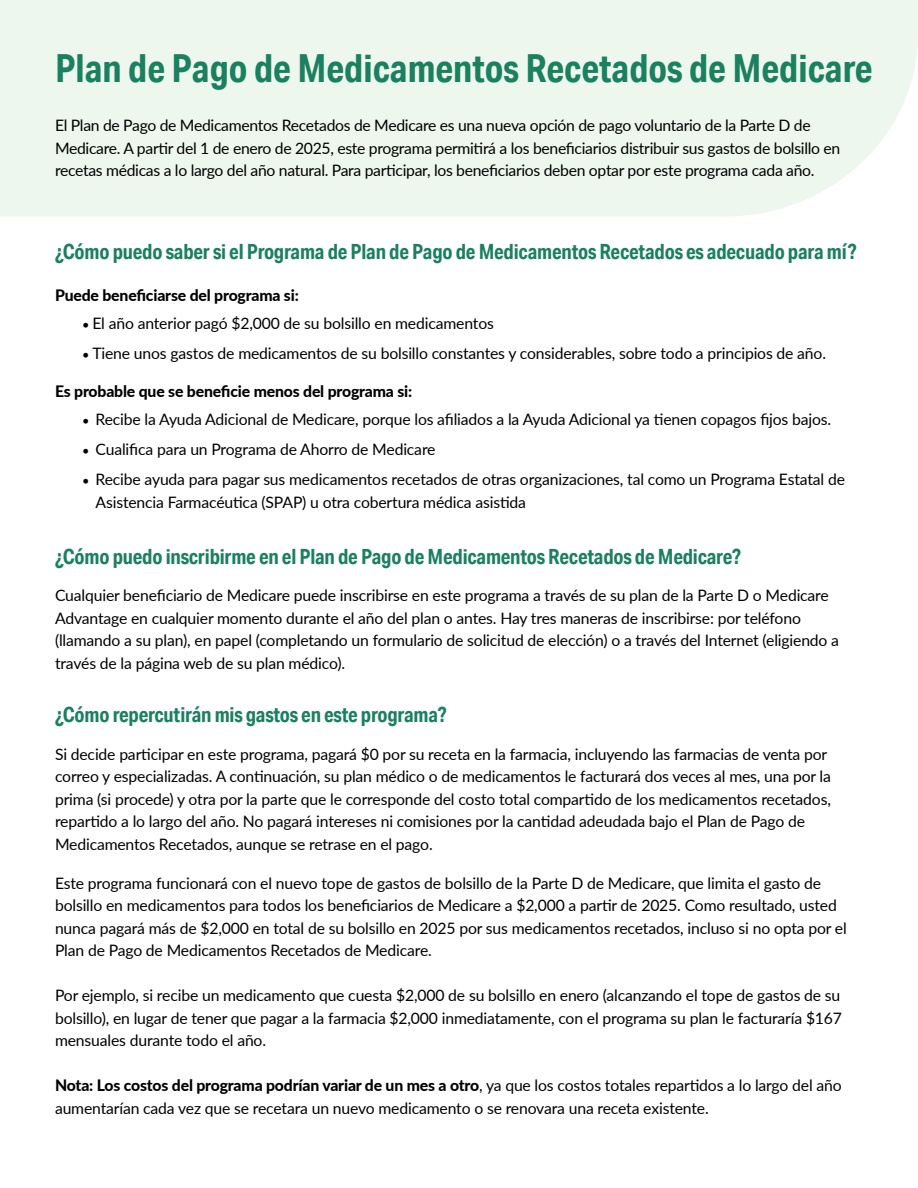
<style>
.page{position:relative;width:918px;height:1188px;background:#fff}
.page>*{position:absolute;margin:0;border:0;box-sizing:border-box;transform-origin:0 0}
.t1{font:700 38.7px "Aktiv Grotesk Cd";color:#1b8060}
.t2{font:700 21px "Aktiv Grotesk Cd";letter-spacing:-.01em;color:#1b8060}
.t3{font:15.75px/22.5px "Lato";letter-spacing:-.01em;color:#000}
.t4{font:800 15.75px "Lato";letter-spacing:-.01em;color:#000}
.s1{font-size:12.75px}
.s2{font-weight:800}
</style>
<div class="page">
<div style="left:0;top:0;width:918px;height:216px;background:#edf7ed"></div>
<h1 class="t1" style="left:55px;top:44px;width:819px">Plan de Pago de Medicamentos Recetados de Medicare</h1>
<p class="t3" style="left:55px;top:113px;width:787px">El Plan de Pago de Medicamentos Recetados de Medicare es una nueva opción de pago voluntario de la Parte D de<br>Medicare. A partir del 1 de enero de 2025, este programa permitirá a los beneficiarios distribuir sus gastos de bolsillo en recetas médicas a lo largo del año natural. Para participar, los beneficiarios deben optar por este programa cada año.</p>
<h2 class="t2" style="left:55px;top:238px;width:803px">¿Cómo puedo saber si el Programa de Plan de Pago de Medicamentos Recetados es adecuado para mí?</h2>
<p class="t4" style="left:55px;top:283px;width:245px">Puede beneficiarse del programa si:</p>
<p class="t3" style="left:82px;top:312px;width:413px"><span class="s1">•</span> El año anterior pagó $2,000 de su bolsillo en medicamentos</p>
<p class="t3" style="left:82px;top:342px;width:746px"><span class="s1">•</span> Tiene unos gastos de medicamentos de su bolsillo constantes y considerables, sobre todo a principios de año.</p>
<p class="t4" style="left:55px;top:379px;width:359px">Es probable que se beneficie menos del programa si:</p>
<p class="t3" style="left:82px;top:408px;width:751px"><span class="s1">•</span> Recibe la Ayuda Adicional de Medicare, porque los afiliados a la Ayuda Adicional ya tienen copagos fijos bajos.</p>
<p class="t3" style="left:82px;top:438px;width:355px"><span class="s1">•</span> Cualifica para un Programa de Ahorro de Medicare</p>
<p class="t3" style="left:96px;top:468px;width:751px;text-indent:-14px"><span class="s1">•</span> Recibe ayuda para pagar sus medicamentos recetados de otras organizaciones, tal como un Programa Estatal de<br>Asistencia Farmacéutica (SPAP) u otra cobertura médica asistida</p>
<h2 class="t2" style="left:55px;top:543px;width:687px">¿Cómo puedo inscribirme en el Plan de Pago de Medicamentos Recetados de Medicare?</h2>
<p class="t3" style="left:55px;top:583px;width:786px">Cualquier beneficiario de Medicare puede inscribirse en este programa a través de su plan de la Parte D o Medicare Advantage en cualquier momento durante el año del plan o antes. Hay tres maneras de inscribirse: por teléfono (llamando a su plan), en papel (completando un formulario de solicitud de elección) o a través del Internet (eligiendo a través de la página web de su plan médico).</p>
<h2 class="t2" style="left:55px;top:702px;width:393px">¿Cómo repercutirán mis gastos en este programa?</h2>
<p class="t3" style="left:55px;top:742px;width:777px">Si decide participar en este programa, pagará $0 por su receta en la farmacia, incluyendo las farmacias de venta por correo y especializadas. A continuación, su plan médico o de medicamentos le facturará dos veces al mes, una por la prima (si procede) y otra por la parte que le corresponde del costo total compartido de los medicamentos recetados, repartido a lo largo del año. No pagará intereses ni comisiones por la cantidad adeudada bajo el Plan de Pago de Medicamentos Recetados, aunque se retrase en el pago.</p>
<p class="t3" style="left:55px;top:871px;width:793px">Este programa funcionará con el nuevo tope de gastos de bolsillo de la Parte D de Medicare, que limita el gasto de bolsillo en medicamentos para todos los beneficiarios de Medicare a $2,000 a partir de 2025. Como resultado, usted nunca pagará más de $2,000 en total de su bolsillo en 2025 por sus medicamentos recetados, incluso si no opta por el Plan de Pago de Medicamentos Recetados de Medicare.</p>
<p class="t3" style="left:55px;top:983px;width:789px;text-align:justify">Por ejemplo, si recibe un medicamento que cuesta $2,000 de su bolsillo en enero (alcanzando el tope de gastos de su bolsillo), en lugar de tener que pagar a la farmacia $2,000 inmediatamente, con el programa su plan le facturaría $167 mensuales durante todo el año.</p>
<p class="t3" style="left:55px;top:1073px;width:788px"><span class="s2">Nota: Los costos del programa podrían variar de un mes a otro</span>, ya que los costos totales repartidos a lo largo del año aumentarían cada vez que se recetara un nuevo medicamento o se renovara una receta existente.</p>
</div>
